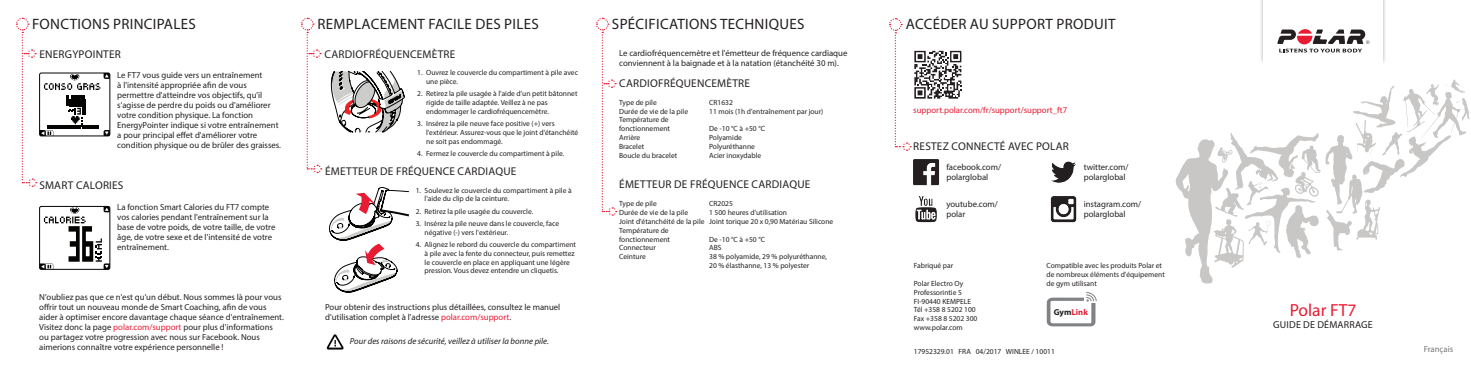
<style>
.page{position:relative;width:1471px;height:373px;background:#fff}
.page>*{position:absolute;margin:0;border:0;box-sizing:border-box;transform-origin:0 0}
.t1{font:17.5px "Myriad Pro";color:#e71c33}
.t2{font:15px "Myriad Pro";letter-spacing:.02em;color:#231f20}
.t3{font:11.25px "Myriad Pro";letter-spacing:.02em;color:#231f20}
.t4{font:10px "Myriad Pro";letter-spacing:.02em;color:#231f20}
.t5{font:8.75px/10px "Myriad Pro";color:#231f20}
.t6{font:italic 8.75px "Myriad Pro";color:#231f20}
.t7{font:8.75px "Myriad Pro";color:#e71c33}
.t8{font:8.75px "Myriad Pro";color:#757679}
.t9{font:700 8.62px "Myriad Pro";color:#e71c33}
.t10{font:7.5px/8.8px "Myriad Pro";color:#231f20}
.s1{color:#e71c33}
.s2{color:#231f20}
</style>
<div class="page">
<svg style="left:40px;top:206px;width:70px;height:63px"></svg>
<svg style="left:329px;top:187px;width:80px;height:105px"></svg>
<svg style="left:326px;top:334px;width:18px;height:16px"></svg>
<svg style="left:331px;top:71px;width:74px;height:61px"></svg>
<svg style="left:16px;top:17px;width:94px;height:170px"></svg>
<svg style="left:301px;top:17px;width:21px;height:156px"></svg>
<svg style="left:596px;top:17px;width:21px;height:199px"></svg>
<div style="left:1259px;top:0;width:127px;height:65px;background:#231f20;opacity:.35"></div>
<div style="left:1263px;top:0;width:119px;height:72px;background:#fff"></div>
<svg style="left:1277px;top:29px;width:92px;height:23px"></svg>
<svg style="left:1046px;top:292px;width:50px;height:34px"></svg>
<img style="left:913px;top:159px;width:27px;height:27px">
<img style="left:1050px;top:196px;width:27px;height:27px">
<img style="left:1051px;top:161px;width:25px;height:22px">
<img style="left:915px;top:196px;width:22px;height:27px">
<svg style="left:889px;top:18px;width:73px;height:133px"></svg>
<svg style="left:1175px;top:79px;width:294px;height:204px"></svg>
<h2 class="t2" style="left:32px;top:15px;width:165px">FONCTIONS PRINCIPALES</h2>
<h2 class="t2" style="left:317px;top:15px;width:223px">REMPLACEMENT FACILE DES PILES</h2>
<h2 class="t2" style="left:612px;top:15px;width:194px">SPÉCIFICATIONS TECHNIQUES</h2>
<p class="t5" style="left:619px;top:48px;width:230px">Le cardiofréquencemètre et l'émetteur de fréquence cardiaque conviennent à la baignade et à la natation (étanchéité 30 m).</p>
<h3 class="t3" style="left:619px;top:76px;width:132px">CARDIOFRÉQUENCEMÈTRE</h3>
<p class="t10" style="left:619px;top:98px;width:39px">Type de pile</p>
<p class="t10" style="left:709px;top:98px;width:25px">CR1632</p>
<p class="t10" style="left:619px;top:106px;width:71px">Durée de vie de la pile</p>
<p class="t10" style="left:709px;top:106px;width:116px">11 mois (1h d'entraînement par jour)</p>
<p class="t10" style="left:619px;top:115px;width:52px">Température de fonctionnement</p>
<p class="t10" style="left:709px;top:124px;width:57px">De -10 °C à +50 °C</p>
<p class="t10" style="left:619px;top:133px;width:23px">Arrière</p>
<p class="t10" style="left:709px;top:133px;width:34px">Polyamide</p>
<p class="t10" style="left:619px;top:141px;width:27px">Bracelet</p>
<p class="t10" style="left:709px;top:141px;width:47px">Polyuréthanne</p>
<p class="t10" style="left:619px;top:150px;width:60px">Boucle du bracelet</p>
<p class="t10" style="left:709px;top:150px;width:54px">Acier inoxydable</p>
<h3 class="t3" style="left:619px;top:176px;width:193px">ÉMETTEUR DE FRÉQUENCE CARDIAQUE</h3>
<p class="t10" style="left:619px;top:199px;width:39px">Type de pile</p>
<p class="t10" style="left:709px;top:199px;width:25px">CR2025</p>
<p class="t10" style="left:619px;top:208px;width:71px">Durée de vie de la pile</p>
<h3 class="t3" style="left:325px;top:47px;width:132px">CARDIOFRÉQUENCEMÈTRE</h3>
<h3 class="t3" style="left:39px;top:47px;width:83px">ENERGYPOINTER</h3>
<p class="t5" style="left:117px;top:70px;width:165px">Le FT7 vous guide vers un entraînement<br>à l'intensité appropriée afin de vous permettre d'atteindre vos objectifs, qu'il s'agisse de perdre du poids ou d'améliorer votre condition physique. La fonction EnergyPointer indique si votre entraînement a pour principal effet d'améliorer votre condition physique ou de brûler des graisses.</p>
<h3 class="t3" style="left:39px;top:178px;width:86px">SMART CALORIES</h3>
<p class="t5" style="left:117px;top:201px;width:160px">La fonction Smart Calories du FT7 compte vos calories pendant l'entraînement sur la base de votre poids, de votre taille, de votre âge, de votre sexe et de l'intensité de votre entraînement.</p>
<p class="t10" style="left:426px;top:68px;width:153px;text-indent:-9px">1. Ouvrez le couvercle du compartiment à pile avec une pièce.</p>
<p class="t10" style="left:426px;top:89px;width:153px;text-indent:-9px">2. Retirez la pile usagée à l'aide d'un petit bâtonnet rigide de taille adaptée. Veillez à ne pas endommager le cardiofréquencemètre.</p>
<p class="t10" style="left:426px;top:119px;width:154px;text-indent:-9px">3. Insérez la pile neuve face positive (+) vers l'extérieur. Assurez-vous que le joint d'étanchéité ne soit pas endommagé.</p>
<p class="t10" style="left:417px;top:149px;width:148px">4. Fermez le couvercle du compartiment à pile.</p>
<h3 class="t3" style="left:325px;top:163px;width:193px">ÉMETTEUR DE FRÉQUENCE CARDIAQUE</h3>
<p class="t10" style="left:424px;top:185px;width:149px;text-indent:-9px">1. Soulevez le couvercle du compartiment à pile à l'aide du clip de la ceinture.</p>
<p class="t10" style="left:416px;top:206px;width:119px">2. Retirez la pile usagée du couvercle.</p>
<p class="t10" style="left:424px;top:218px;width:136px;text-indent:-9px">3. Insérez la pile neuve dans le couvercle, face négative (-) vers l'extérieur.</p>
<p class="t10" style="left:424px;top:239px;width:153px;text-indent:-9px">4. Alignez le rebord du couvercle du compartiment à pile avec la fente du connecteur, puis remettez le couvercle en place en appliquant une légère pression. Vous devez entendre un cliquetis.</p>
<p class="t10" style="left:619px;top:208px;width:216px;text-indent:90px">1 500 heures d'utilisation<br>Joint d'étanchéité de la pile Joint torique 20 x 0,90 Matériau Silicone<br>Température de<br>fonctionnement</p>
<p class="t10" style="left:709px;top:234px;width:57px">De -10 °C à +50 °C</p>
<p class="t10" style="left:619px;top:243px;width:38px">Connecteur</p>
<p class="t10" style="left:709px;top:243px;width:14px">ABS</p>
<p class="t10" style="left:619px;top:251px;width:28px">Ceinture</p>
<p class="t10" style="left:709px;top:251px;width:119px">38 % polyamide, 29 % polyuréthanne,<br>20 % élasthanne, 13 % polyester</p>
<p class="t5" style="left:39px;top:291px;width:246px">N'oubliez pas que ce n'est qu'un début. Nous sommes là pour vous offrir tout un nouveau monde de Smart Coaching, afin de vous aider à optimiser encore davantage chaque séance d'entraînement.<br>Visitez donc la page <span class="s1">polar.com/support</span> pour plus d'informations ou partagez votre progression avec nous sur Facebook. Nous aimerions connaître votre expérience personnelle !</p>
<p class="t5" style="left:325px;top:301px;width:237px">Pour obtenir des instructions plus détaillées, consultez le manuel d'utilisation complet à l'adresse <span class="s1">polar.com/support</span>.</p>
<p class="t6" style="left:350px;top:335px;width:201px">Pour des raisons de sécurité, veillez à utiliser la bonne pile.</p>
<h2 class="t2" style="left:906px;top:15px;width:211px">ACCÉDER AU SUPPORT PRODUIT</h2>
<p class="t7" style="left:913px;top:104px;width:155px">support.polar.com/fr/support/support_ft7</p>
<h3 class="t3" style="left:913px;top:139px;width:157px">RESTEZ CONNECTÉ AVEC POLAR</h3>
<p class="t5" style="left:946px;top:161px;width:56px">facebook.com/ polarglobal</p>
<p class="t5" style="left:946px;top:198px;width:53px">youtube.com/ polar</p>
<p class="t5" style="left:1083px;top:161px;width:46px">twitter.com/ polarglobal</p>
<p class="t5" style="left:1083px;top:198px;width:59px">instagram.com/ polarglobal</p>
<p class="t10" style="left:914px;top:261px;width:41px">Fabriqué par</p>
<p class="t10" style="left:914px;top:278px;width:65px">Polar Electro Oy<br>Professorintie 5<br>FI-90440 KEMPELE<br>Tél +358 8 5202 100<br>Fax +358 8 5202 300 www.polar.com</p>
<p class="t10" style="left:1046px;top:261px;width:120px">Compatible avec les produits Polar et de nombreux éléments d'équipement de gym utilisant</p>
<p class="t9" style="left:1053px;top:306px;width:36px"><span class="s2">Gym</span>Link</p>
<p class="t10" style="left:914px;top:346px;width:143px">17952329.01 FRA 04/2017 WINLEE / 10011</p>
<h1 class="t1" style="left:1289px;top:298px;width:68px">Polar FT7</h1>
<h3 class="t4" style="left:1273px;top:318px;width:101px">GUIDE DE DÉMARRAGE</h3>
<p class="t8" style="left:1423px;top:342px;width:31px">Français</p>
</div>
